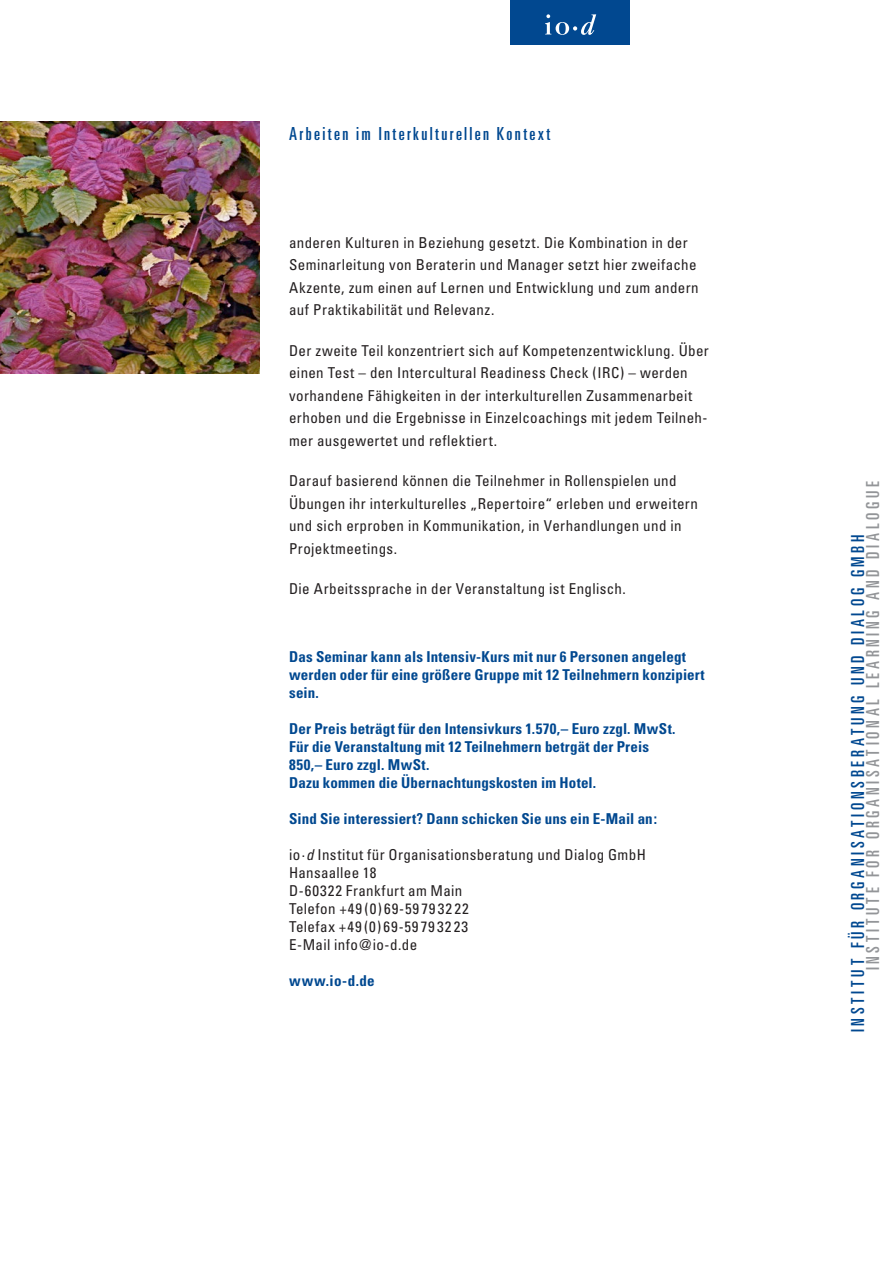
<style>
.page{position:relative;width:893px;height:1263px;background:#fff}
.page>*{position:absolute;margin:0;border:0;box-sizing:border-box;transform-origin:0 0}
.t1{font:ultra-condensed 18px "Univers";letter-spacing:.2em;color:#014890}
.t2{font:ultra-condensed 18px "Univers";letter-spacing:.205em;color:#939598}
.t3{font:ultra-condensed 18px "Univers";letter-spacing:.135em;color:#014890}
.copy_10pt{font:condensed 15px/22.5px "Univers";letter-spacing:.025em;color:#231f20}
.Normal_fett{font:700 condensed 15px/18px "Univers";letter-spacing:.01em;color:#014890}
.s1{font-style:italic}
</style>
<div class="page">
<div style="left:510px;top:0;width:119px;height:45px;background:#014890"></div>
<svg style="left:545px;top:14px;width:51px;height:21px"></svg>
<img style="left:0;top:122px;width:259px;height:252px">
<p class="t3" style="left:289px;top:123px;width:262px">Arbeiten im Interkulturellen Kontext</p>
<p class="copy_10pt" style="left:289px;top:231px;width:411px">anderen Kulturen in Beziehung gesetzt. Die Kombination in der Seminarleitung von Beraterin und Manager setzt hier zweifache Akzente, zum einen auf Lernen und Entwicklung und zum andern auf Praktikabilität und Relevanz.</p>
<p class="copy_10pt" style="left:289px;top:339px;width:421px">Der zweite Teil konzentriert sich auf Kompetenzentwicklung. Über einen Test – den Intercultural Readiness Check (IRC) – werden vorhandene Fähigkeiten in der interkulturellen Zusammenarbeit erhoben und die Ergebnisse in Einzelcoachings mit jedem Teilneh&shy;mer ausgewertet und reflektiert.</p>
<p class="copy_10pt" style="left:289px;top:469px;width:410px">Darauf basierend können die Teilnehmer in Rollenspielen und Übungen ihr interkulturelles „Repertoire“ erleben und erweitern und sich erproben in Kommunikation, in Verhandlungen und in Projektmeetings.</p>
<p class="copy_10pt" style="left:289px;top:577px;width:338px">Die Arbeitssprache in der Veranstaltung ist Englisch.</p>
<p class="Normal_fett" style="left:289px;top:647px;width:417px">Das Seminar kann als Intensiv-Kurs mit nur 6 Personen angelegt werden oder für eine größere Gruppe mit 12 Teilnehmern konzipiert sein.</p>
<p class="Normal_fett" style="left:289px;top:719px;width:388px">Der Preis beträgt für den Intensivkurs 1.570,– Euro zzgl. MwSt.<br>Für die Veranstaltung mit 12 Teilnehmern betrgät der Preis 850,– Euro zzgl. MwSt.<br>Dazu kommen die Übernachtungskosten im Hotel.</p>
<p class="Normal_fett" style="left:289px;top:809px;width:369px">Sind Sie interessiert? Dann schicken Sie uns ein E-Mail an:</p>
<p class="copy_10pt" style="left:289px;top:845px;width:358px;line-height:18px">io·<span class="s1">d</span> Institut für Organisationsberatung und Dialog GmbH<br>Hansaallee 18<br>D-60322 Frankfurt am Main<br>Telefon +49(0)69-59793222<br>Telefax +49(0)69-59793223<br>E-Mail info@io-d.de</p>
<p class="Normal_fett" style="left:289px;top:971px;width:87px">www.io-d.de</p>
<p class="t2" style="left:862px;top:970px;width:490px;rotate:-90deg">INSTITUTE FOR ORGANISATIONAL LEARNING AND DIALOGUE</p>
<p class="t1" style="left:848px;top:1032px;width:499px;rotate:-90deg">INSTITUT FÜR ORGANISATIONSBERATUNG UND DIALOG GMBH</p>
</div>
